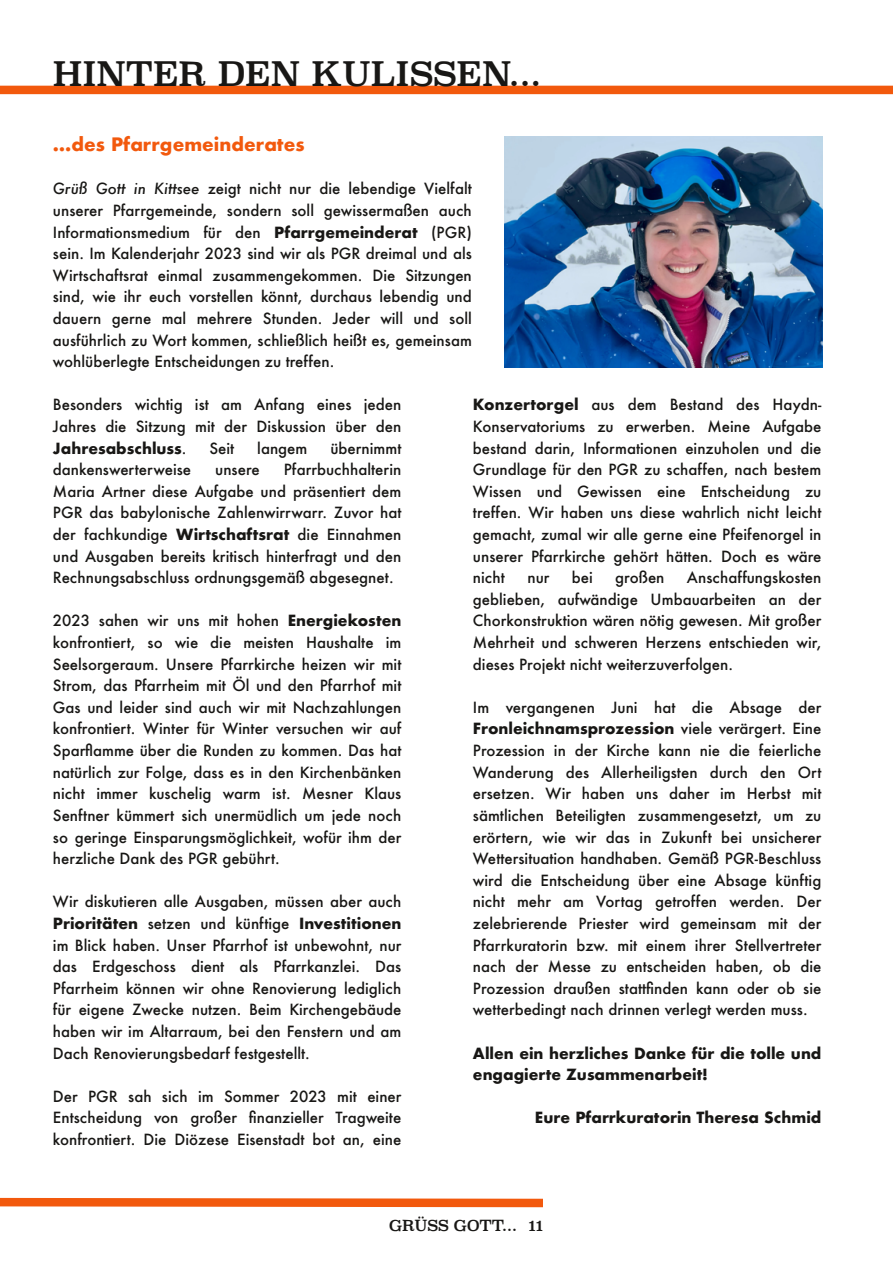
<style>
.page{position:relative;width:893px;height:1263px;background:#fff}
.page>*{position:absolute;margin:0;border:0;box-sizing:border-box;transform-origin:0 0}
.t1{font:33px "Superclarendon";color:#181715}
.t2{font:700 18px "Futura";letter-spacing:.005em;color:#f2590d}
.t3{font:500 15px/21.6px "Futura";color:#181715;text-align:justify}
.t4{font:700 15px/21.6px "Futura";color:#181715}
.t5{font:15px "Superclarendon";color:#181715}
.s1{font-style:italic}
.s2{font-weight:700}
</style>
<div class="page">
<img style="left:504px;top:137px;width:319px;height:231px">
<div style="left:0;top:86px;width:893px;height:8px;background:#f2590d"></div>
<svg style="left:0;top:1197px;width:543px;height:11px"></svg>
<h1 class="t1" style="left:53px;top:54px;width:490px">HINTER DEN KULISSEN...</h1>
<p class="t2" style="left:53px;top:132px;width:253px">…des Pfarrgemeinderates</p>
<p class="t3" style="left:53px;top:178px;width:420px"><span class="s1">Grüß Gott in Kittsee</span> zeigt nicht nur die lebendige Vielfalt unserer Pfarrgemeinde, sondern soll gewissermaßen auch Informationsmedium für den <span class="s2">Pfarrgemeinderat</span> (PGR) sein. Im Kalenderjahr 2023 sind wir als PGR dreimal und als Wirtschaftsrat einmal zusammengekommen. Die Sitzungen sind, wie ihr euch vorstellen könnt, durchaus lebendig und dauern gerne mal mehrere Stunden. Jeder will und soll ausführlich zu Wort kommen, schließlich heißt es, gemeinsam wohlüberlegte Entscheidungen zu treffen.</p>
<p class="t3" style="left:53px;top:394px;width:350px">Besonders wichtig ist am Anfang eines jeden Jahres die Sitzung mit der Diskussion über den <span class="s2">Jahresabschluss</span>.</p>
<p class="t3" style="left:210px;top:437px;width:26px">Seit</p>
<p class="t3" style="left:257px;top:437px;width:52px">langem</p>
<p class="t3" style="left:330px;top:437px;width:72px">übernimmt</p>
<p class="t3" style="left:53px;top:459px;width:350px;text-indent:231px">Pfarrbuchhalterin Maria Artner diese Aufgabe und präsentiert dem PGR das babylonische Zahlenwirrwarr. Zuvor hat der fachkundige <span class="s2">Wirtschaftsrat</span> die Einnahmen und Ausgaben bereits kritisch hinterfragt und den Rechnungsabschluss ordnungsgemäß abgesegnet.</p>
<p class="t3" style="left:53px;top:610px;width:350px">2023 sahen wir uns mit hohen <span class="s2">Energiekosten </span>konfrontiert, so wie die meisten Haushalte im Seelsorgeraum. Unsere Pfarrkirche heizen wir mit Strom, das Pfarrheim mit Öl und den Pfarrhof mit Gas und leider sind auch wir mit Nachzahlungen konfrontiert. Winter für Winter versuchen wir auf Sparflamme über die Runden zu kommen. Das hat natürlich zur Folge, dass es in den Kirchenbänken nicht immer kuschelig warm ist. Mesner Klaus Senftner kümmert sich unermüdlich um jede noch so geringe Einsparungsmöglichkeit, wofür ihm der herzliche Dank des PGR gebührt.</p>
<p class="t3" style="left:53px;top:891px;width:350px">Wir diskutieren alle Ausgaben, müssen aber auch <span class="s2">Prioritäten</span> setzen und künftige <span class="s2">Investitionen </span>im Blick haben. Unser Pfarrhof ist unbewohnt, nur das Erdgeschoss dient als Pfarrkanzlei. Das Pfarrheim können wir ohne Renovierung lediglich für eigene Zwecke nutzen. Beim Kirchengebäude haben wir im Altarraum, bei den Fenstern und am Dach Renovierungsbedarf festgestellt.</p>
<p class="t3" style="left:53px;top:1085px;width:350px">Der PGR sah sich im Sommer 2023 mit einer Entscheidung von großer finanzieller Tragweite konfrontiert. Die Diözese Eisenstadt bot an, eine</p>
<p class="t3" style="left:53px;top:459px;width:140px">dankenswerterweise</p>
<p class="t3" style="left:215px;top:459px;width:46px">unsere</p>
<p class="t3" style="left:473px;top:394px;width:350px"><span class="s2">Konzertorgel</span> aus dem Bestand des Haydn-Konservatoriums zu erwerben. Meine Aufgabe bestand darin, Informationen einzuholen und die Grundlage für den PGR zu schaffen, nach bestem Wissen und Gewissen eine Entscheidung zu treffen. Wir haben uns diese wahrlich nicht leicht gemacht, zumal wir alle gerne eine Pfeifenorgel in unserer Pfarrkirche gehört hätten. Doch es wäre nicht</p>
<p class="t3" style="left:473px;top:567px;width:350px;text-indent:214px">Anschaffungskosten geblieben, aufwändige Umbauarbeiten an der Chorkonstruktion wären nötig gewesen. Mit großer Mehrheit und schweren Herzens entschieden wir, dieses Projekt nicht weiterzuverfolgen.</p>
<p class="t3" style="left:473px;top:696px;width:350px">Im vergangenen Juni hat die Absage der <span class="s2">Fronleichnamsprozession</span> viele verärgert. Eine Prozession in der Kirche kann nie die feierliche Wanderung des Allerheiligsten durch den Ort ersetzen. Wir haben uns daher im Herbst mit sämtlichen Beteiligten zusammengesetzt, um zu erörtern, wie wir das in Zukunft bei unsicherer Wettersituation handhaben. Gemäß PGR-Beschluss wird die Entscheidung über eine Absage künftig nicht mehr am Vortag getroffen werden. Der zelebrierende Priester wird gemeinsam mit der Pfarrkuratorin bzw. mit einem ihrer Stellvertreter nach der Messe zu entscheiden haben, ob die Prozession draußen stattfinden kann oder ob sie wetterbedingt nach drinnen verlegt werden muss.</p>
<p class="t4" style="left:473px;top:1042px;width:350px">Allen ein herzliches Danke für die tolle und engagierte Zusammenarbeit!</p>
<p class="t4" style="left:535px;top:1107px;width:288px">Eure Pfarrkuratorin Theresa Schmid</p>
<p class="t3" style="left:527px;top:567px;width:23px">nur</p>
<p class="t3" style="left:572px;top:567px;width:22px">bei</p>
<p class="t3" style="left:615px;top:567px;width:51px">großen</p>
<p class="t5" style="left:389px;top:1217px;width:156px">GRÜSS GOTT... 11</p>
</div>
